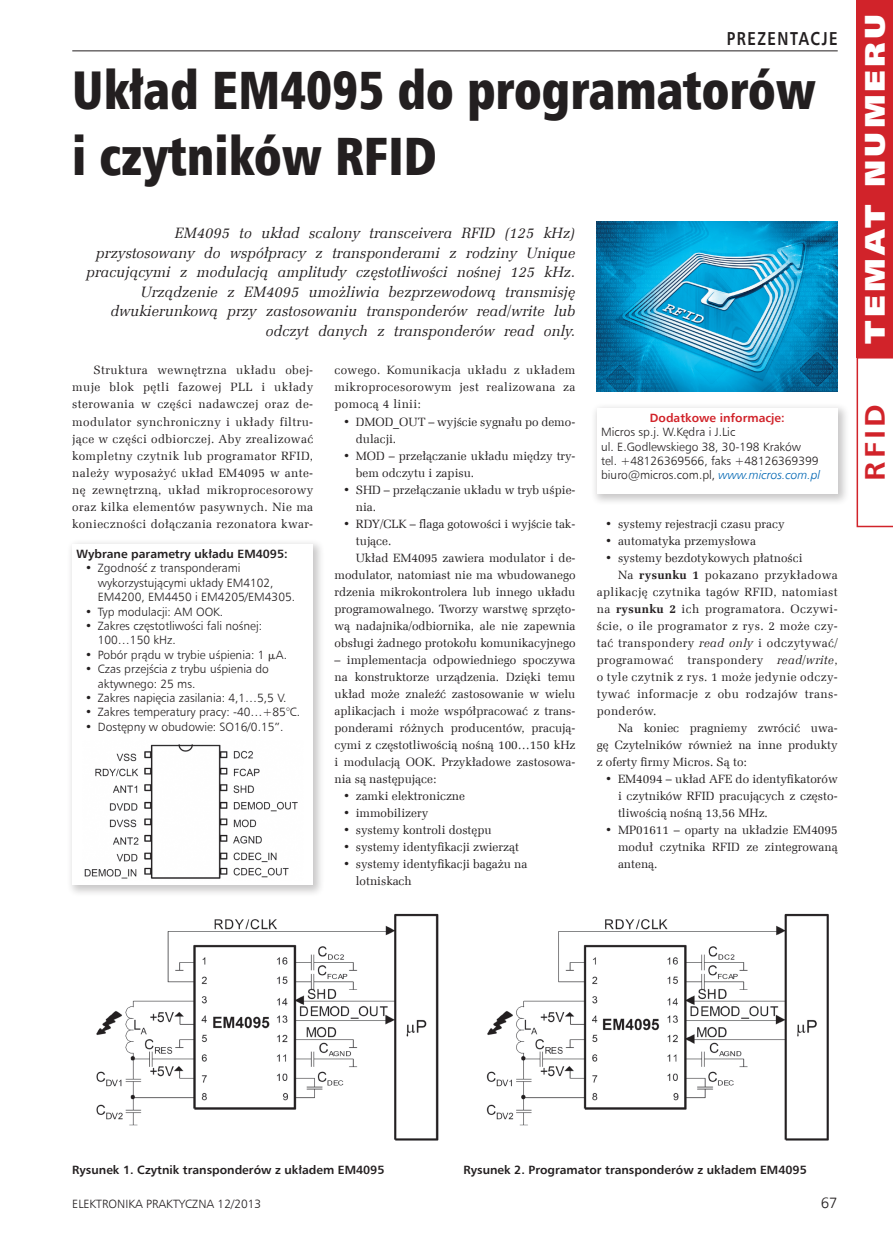
<style>
.page{position:relative;width:893px;height:1234px;background:#fff}
.page>*{position:absolute;margin:0;border:0;box-sizing:border-box;transform-origin:0 0}
._9_Tytul{font:54px/66px "Humnst 777 X Blk Cn EU";color:#231f20;scale:.9 1}
.t1{font:28.5px "Humnst 777 X Blk EU";letter-spacing:.1em;color:#fff;scale:1.1 1}
.t2{font:700 28.5px "Humnst 777 EU";color:#d1232a;scale:1.1 1}
.t3{font:700 18.75px "Humnst 777 EU";letter-spacing:.1em;color:#231f20;scale:.8 1}
._2_Lead{font:italic 15px/19.5px "Zapf Ellipt EU";letter-spacing:.005em;color:#231f20;text-align:right}
.t4{font:15px "Humnst 777 Lt EU";color:#231f20}
._1_Body{font:12px/17px "Zapf Ellipt EU";color:#231f20;text-align:justify}
._1_Body-2{font:12px/14.4px "Humnst 777 Lt EU";color:#231f20}
._4_Podpis{font:700 12px "Humnst 777 EU";color:#231f20}
._1_Body-3{font:700 12px "Humnst 777 EU";color:#231f20}
._1_Body-4{font:700 12px "Humnst 777 EU";color:#d1232a}
.s1{font-family:"Math With Greek"}
.s2{font-style:italic;color:#0166b3}
.s3{font-weight:700}
.s4{font-style:italic}
</style>
<div class="page">
<hr style="left:72px;top:51px;width:766px;height:1px;background:#231f20">
<div style="left:857px;top:0;width:36px;height:357px;background:#d1232a"></div>
<svg style="left:857px;top:357px;width:36px;height:170px"></svg>
<img style="left:597px;top:221px;width:240px;height:170px">
<img style="left:96px;top:913px;width:343px;height:228px">
<div style="left:66px;top:538px;width:259px;height:359px;background:#231f20;opacity:.25"></div>
<div style="left:72px;top:544px;width:241px;height:340px;background:#fff"></div>
<div style="left:591px;top:402px;width:259px;height:104px;background:#231f20;opacity:.25"></div>
<div style="left:597px;top:408px;width:241px;height:85px;background:#fff"></div>
<img style="left:84px;top:744px;width:214px;height:135px">
<img style="left:486px;top:913px;width:343px;height:228px">
<h3 class="t3" style="left:727px;top:27px;width:140px">PREZENTACJE</h3>
<p class="_9_Tytul" style="left:72px;top:57px;width:828px">Układ EM4095 do programatorów i czytników RFID</p>
<p class="_2_Lead" style="left:86px;top:224px;width:490px">EM4095 to układ scalony transceivera RFID (125 kHz) przystosowany do współpracy z transponderami z rodziny Unique pracującymi z modulacją amplitudy częstotliwości nośnej 125 kHz.<br>Urządzenie z EM4095 umożliwia bezprzewodową transmisję dwukierunkową przy zastosowaniu transponderów read/write lub odczyt danych z transponderów read only.</p>
<p class="_1_Body" style="left:334px;top:362px;width:242px">cowego. Komunikacja układu z układem mikroprocesorowym jest realizowana za pomocą 4 linii:</p>
<p class="_1_Body" style="left:356px;top:413px;width:221px;text-indent:-13px">• DMOD_OUT – wyjście sygnału po demo&shy;dulacji.</p>
<p class="_1_Body" style="left:356px;top:447px;width:221px;text-indent:-13px">• MOD – przełączanie układu między try&shy;bem odczytu i zapisu.</p>
<p class="_1_Body" style="left:356px;top:481px;width:221px;text-indent:-13px">• SHD – przełączanie układu w tryb uśpie&shy;nia.</p>
<p class="_1_Body" style="left:356px;top:515px;width:221px;text-indent:-13px">• RDY/CLK – flaga gotowości i wyjście tak&shy;tujące.</p>
<p class="_1_Body" style="left:334px;top:549px;width:242px;text-indent:21px">Układ EM4095 zawiera modulator i de&shy;modulator, natomiast nie ma wbudowanego rdzenia mikrokontrolera lub innego układu programowalnego. Tworzy warstwę sprzęto&shy;wą nadajnika/odbiornika, ale nie zapewnia obsługi żadnego protokołu komunikacyjnego</p>
<p class="_1_Body" style="left:334px;top:651px;width:242px">– implementacja odpowiedniego spoczywa na konstruktorze urządzenia. Dzięki temu układ może znaleźć zastosowanie w wielu aplikacjach i może współpracować z trans&shy;ponderami różnych producentów, pracują&shy;cymi z częstotliwością nośną 100…150 kHz i modulacją OOK. Przykładowe zastosowa&shy;nia są następujące:</p>
<p class="_1_Body" style="left:343px;top:787px;width:124px">• zamki elektroniczne</p>
<p class="_1_Body" style="left:343px;top:804px;width:87px">• immobilizery</p>
<p class="_1_Body" style="left:343px;top:821px;width:150px">• systemy kontroli dostępu</p>
<p class="_1_Body" style="left:343px;top:838px;width:177px">• systemy identyfikacji zwierząt</p>
<p class="_1_Body" style="left:356px;top:855px;width:173px;text-indent:-13px">• systemy identyfikacji bagażu na lotniskach</p>
<p class="_1_Body" style="left:72px;top:362px;width:242px;text-indent:21px">Struktura wewnętrzna układu obej&shy;muje blok pętli fazowej PLL i układy sterowania w części nadawczej oraz de&shy;modulator synchroniczny i układy filtru&shy;jące w części odbiorczej. Aby zrealizować kompletny czytnik lub programator RFID, należy wyposażyć układ EM4095 w ante&shy;nę zewnętrzną, układ mikroprocesorowy oraz kilka elementów pasywnych. Nie ma konieczności dołączania rezonatora kwar-</p>
<p class="_1_Body-3" style="left:77px;top:546px;width:213px">Wybrane parametry układu EM4095:</p>
<p class="_1_Body-2" style="left:98px;top:560px;width:199px;text-indent:-13px">• Zgodność z transponderami wykorzystującymi układy EM4102,<br>EM4200, EM4450 i EM4205/EM4305.</p>
<p class="_1_Body-2" style="left:85px;top:604px;width:140px">• Typ modulacji: AM OOK.</p>
<p class="_1_Body-2" style="left:98px;top:618px;width:166px;text-indent:-13px">• Zakres częstotliwości fali nośnej:<br>100…150 kHz.</p>
<p class="_1_Body-2" style="left:85px;top:647px;width:203px">• Pobór prądu w trybie uśpienia: 1 <span class="s1">m</span>A.</p>
<p class="_1_Body-2" style="left:98px;top:661px;width:173px;text-indent:-13px">• Czas przejścia z trybu uśpienia do aktywnego: 25 ms.</p>
<p class="_1_Body-2" style="left:85px;top:690px;width:203px">• Zakres napięcia zasilania: 4,1…5,5 V.</p>
<p class="_1_Body-2" style="left:85px;top:704px;width:217px">• Zakres temperatury pracy: -40…+85°C.</p>
<p class="_1_Body-2" style="left:85px;top:719px;width:200px">• Dostępny w obudowie: SO16/0.15”.</p>
<p class="_1_Body-4" style="left:650px;top:410px;width:136px">Dodatkowe informacje:</p>
<p class="_1_Body-2" style="left:601px;top:424px;width:136px">Micros sp.j. W.Kędra i J.Lic</p>
<p class="_1_Body-2" style="left:601px;top:439px;width:202px">ul. E.Godlewskiego 38, 30-198 Kraków</p>
<p class="_1_Body-2" style="left:601px;top:453px;width:219px">tel. +48126369566, faks +48126369399</p>
<p class="_1_Body-2" style="left:601px;top:467px;width:221px">biuro@micros.com.pl, <span class="s2">www.micros.com.pl</span></p>
<p class="_1_Body" style="left:605px;top:515px;width:181px">• systemy rejestracji czasu pracy</p>
<p class="_1_Body" style="left:605px;top:532px;width:152px">• automatyka przemysłowa</p>
<p class="_1_Body" style="left:605px;top:549px;width:199px">• systemy bezdotykowych płatności</p>
<p class="_1_Body" style="left:597px;top:566px;width:242px;text-indent:21px">Na <span class="s3">rysunku 1</span> pokazano przykładowa aplikację czytnika tagów RFID, natomiast na <span class="s3">rysunku 2</span> ich programatora. Oczywi&shy;ście, o ile programator z rys. 2 może czy&shy;tać transpondery <span class="s4">read only</span> i odczytywać/ programować transpondery <span class="s4">read/write</span>, o tyle czytnik z rys. 1 może jedynie odczy&shy;tywać informacje z obu rodzajów trans&shy;ponderów.</p>
<p class="_1_Body" style="left:597px;top:719px;width:242px;text-indent:21px">Na koniec pragniemy zwrócić uwa&shy;gę Czytelników również na inne produkty z oferty firmy Micros. Są to:</p>
<p class="_1_Body" style="left:618px;top:770px;width:221px;text-indent:-13px">• EM4094 – układ AFE do identyfikatorów i czytników RFID pracujących z często&shy;tliwością nośną 13,56 MHz.</p>
<p class="_1_Body" style="left:618px;top:821px;width:221px;text-indent:-13px">• MP01611 – oparty na układzie EM4095 moduł czytnika RFID ze zintegrowaną anteną.</p>
<h2 class="t1" style="left:856px;top:343px;width:301px;rotate:-90deg">TEMAT NUMERU</h2>
<h2 class="t2" style="left:857px;top:480px;width:71px;rotate:-90deg">RFID</h2>
<p class="_4_Podpis" style="left:72px;top:1162px;width:314px">Rysunek 1. Czytnik transponderów z układem EM4095</p>
<p class="_4_Podpis" style="left:463px;top:1162px;width:345px">Rysunek 2. Programator transponderów z układem EM4095</p>
<p class="_1_Body-2" style="left:72px;top:1196px;width:191px">ELEKTRONIKA PRAKTYCZNA 12/2013</p>
<p class="t4" style="left:821px;top:1193px;width:18px">67</p>
</div>
